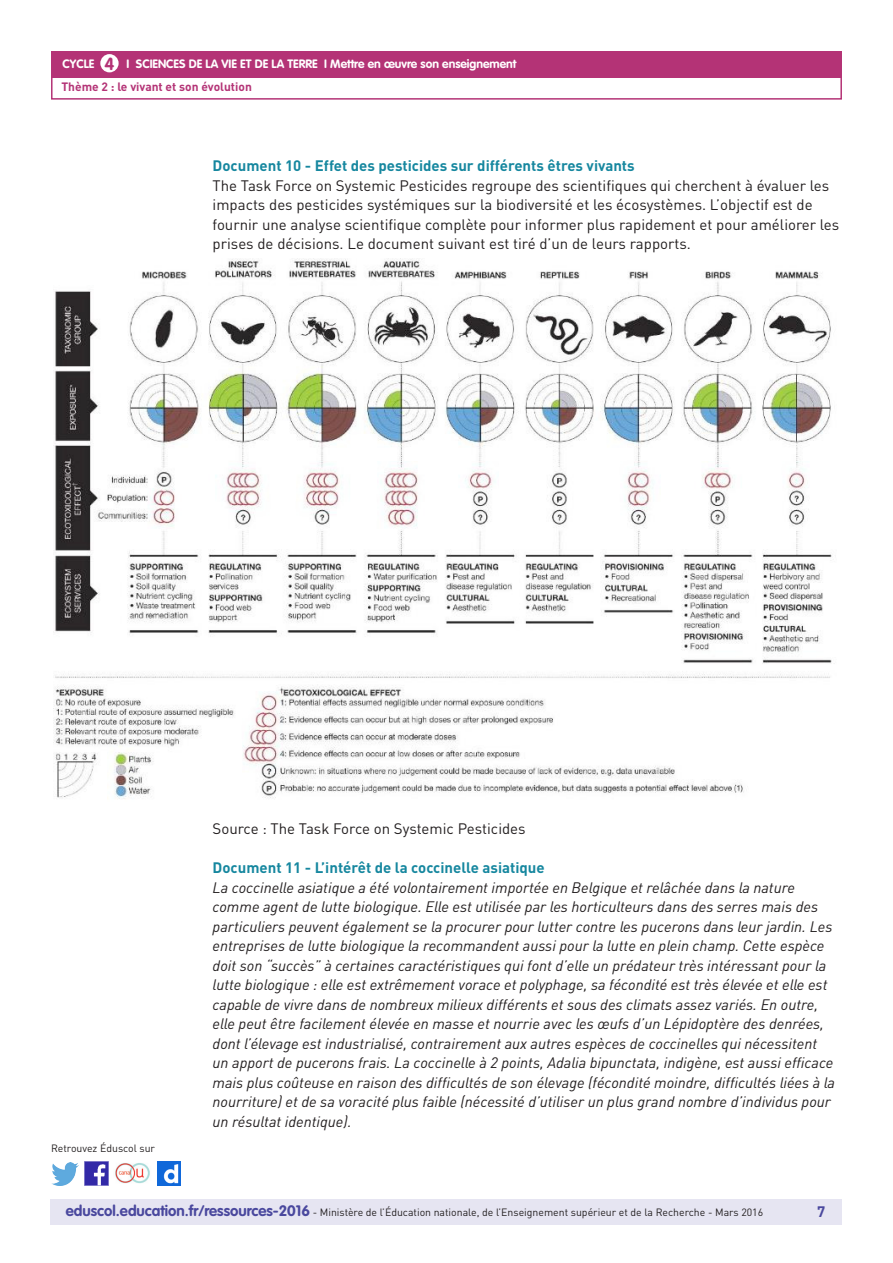
<style>
.page{position:relative;width:893px;height:1263px;background:#fff}
.page>*{position:absolute;margin:0;border:0;box-sizing:border-box;transform-origin:0 0}
.t1{font:700 17.25px "VAG Rounded Std";color:#b43376}
._06_Texte_courant{font:italic 15px/19.5px "DIN Pro";color:#231f20}
._06_Texte_courant-2{font:15px/19.5px "DIN Pro";color:#231f20}
._05_Titre_de_niveau{font:700 15px "DIN Pro";color:#16879f}
.t2{font:700 15px "DIN Pro";color:#4a489e}
.t3{font:700 12px "VAG Rounded Std";color:#fff}
.t4{font:700 12px "DIN Pro";color:#b43376}
.t5{font:10.5px "DIN Pro";color:#231f20}
.s1{font-family:"VAG Rounded Std";font-weight:700;font-size:15px;color:#4a489e}
</style>
<div class="page">
<div style="left:50px;top:1199px;width:791px;height:26px;background:#e6e5f2"></div>
<div style="left:51px;top:51px;width:791px;height:27px;background:#b43376"></div>
<div style="left:100px;top:54px;width:19px;height:18px;background:#fff;border-radius:50%"></div>
<img style="left:85px;top:1162px;width:23px;height:23px">
<img style="left:51px;top:1163px;width:28px;height:22px">
<img style="left:158px;top:1162px;width:22px;height:23px">
<img style="left:115px;top:1163px;width:35px;height:21px">
<div style="left:51px;top:75px;width:791px;height:25px;border:2px solid #b43376"></div>
<img style="left:53px;top:258px;width:779px;height:541px">
<p class="t1" style="left:105px;top:53px;width:11px">4</p>
<p class="t3" style="left:63px;top:57px;width:33px">CYCLE</p>
<p class="t3" style="left:127px;top:57px;width:391px">I SCIENCES DE LA VIE ET DE LA TERRE I Mettre en œuvre son enseignement</p>
<p class="t4" style="left:61px;top:79px;width:192px">Thème 2 : le vivant et son évolution</p>
<p class="_05_Titre_de_niveau" style="left:213px;top:156px;width:424px">Document 10 - Effet des pesticides sur différents êtres vivants</p>
<p class="_06_Texte_courant-2" style="left:213px;top:175px;width:628px">The Task Force on Systemic Pesticides regroupe des scientifiques qui cherchent à évaluer les impacts des pesticides systémiques sur la biodiversité et les écosystèmes. L’objectif est de fournir une analyse scientifique complète pour informer plus rapidement et pour améliorer les prises de décisions. Le document suivant est tiré d’un de leurs rapports.</p>
<p class="t5" style="left:51px;top:1141px;width:106px">Retrouvez Éduscol sur</p>
<p class="_06_Texte_courant-2" style="left:213px;top:819px;width:315px">Source : The Task Force on Systemic Pesticides</p>
<p class="_05_Titre_de_niveau" style="left:213px;top:858px;width:334px">Document 11 - L’intérêt de la coccinelle asiatique</p>
<p class="_06_Texte_courant" style="left:213px;top:877px;width:624px">La coccinelle asiatique a été volontairement importée en Belgique et relâchée dans la nature comme agent de lutte biologique. Elle est utilisée par les horticulteurs dans des serres mais des particuliers peuvent également se la procurer pour lutter contre les pucerons dans leur jardin. Les entreprises de lutte biologique la recommandent aussi pour la lutte en plein champ. Cette espèce doit son “succès” à certaines caractéristiques qui font d’elle un prédateur très intéressant pour la lutte biologique : elle est extrêmement vorace et polyphage, sa fécondité est très élevée et elle est capable de vivre dans de nombreux milieux différents et sous des climats assez variés. En outre, elle peut être facilement élevée en masse et nourrie avec les œufs d’un Lépidoptère des denrées, dont l’élevage est industrialisé, contrairement aux autres espèces de coccinelles qui nécessitent un apport de pucerons frais. La coccinelle à 2 points, Adalia bipunctata, indigène, est aussi efficace mais plus coûteuse en raison des difficultés de son élevage (fécondité moindre, difficultés liées à la nourriture) et de sa voracité plus faible (nécessité d’utiliser un plus grand nombre d’individus pour un résultat identique).</p>
<p class="t5" style="left:66px;top:1205px;width:699px"><span class="s1">eduscol.education.fr/ressources-2016</span> - Ministère de l’Éducation nationale, de l’Enseignement supérieur et de la Recherche - Mars 2016</p>
<p class="t2" style="left:817px;top:1201px;width:10px">7</p>
</div>
